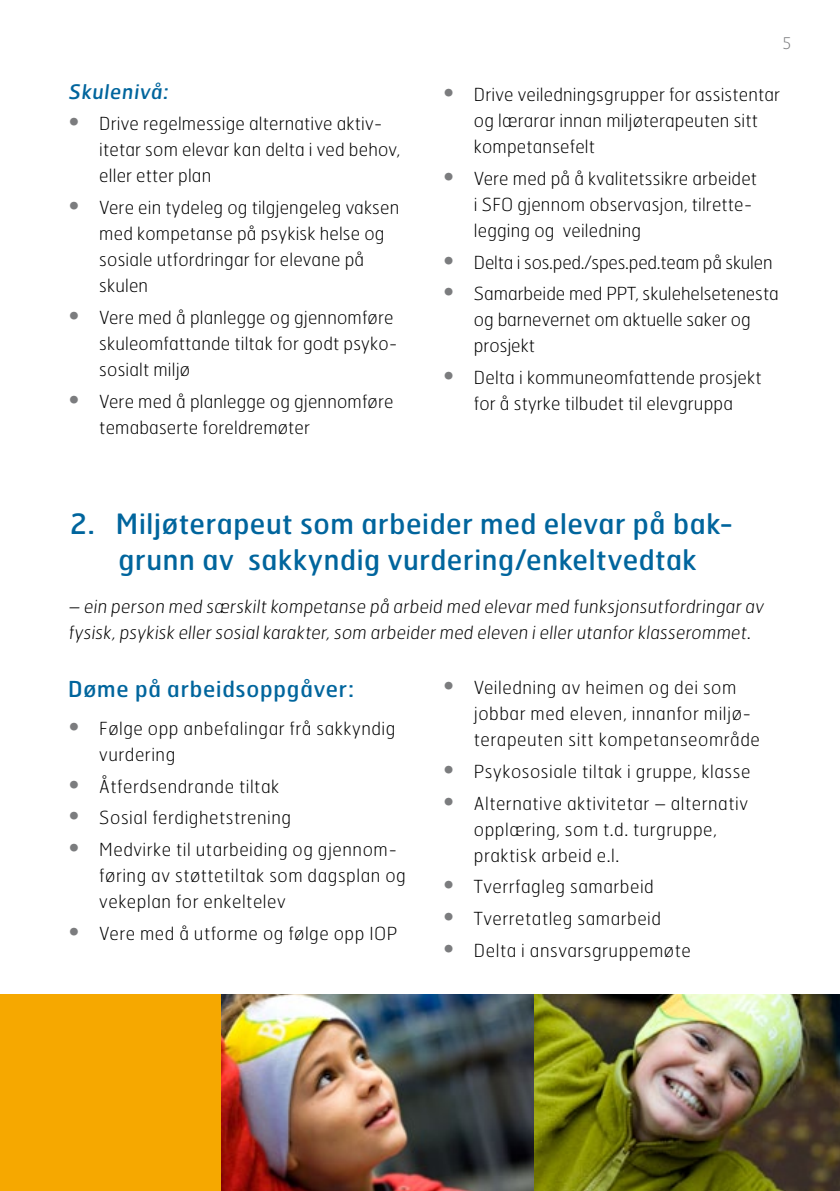
<style>
.page{position:relative;width:840px;height:1191px;background:#fff}
.page>*{position:absolute;margin:0;border:0;box-sizing:border-box;transform-origin:0 0}
.t1{font:28px/36px "Hermes";letter-spacing:.025em;color:#00659d;text-align:center}
.t2{font:22px "Hermes";letter-spacing:.04em;color:#00659d}
.t3{font:20px "Hermes";color:#00659d}
.t4{font:100 18px/26px "Hermes";letter-spacing:.01em;color:#000}
.t5{font:100 18px/26px "Hermes";letter-spacing:.03em;color:#000}
.t6{font:100 18px "Hermes";letter-spacing:-.01em;color:#000}
.t7{font:100 16px "Hermes";color:#7b7c7e}
.s1{font-size:26px;color:#7b7c7e}
</style>
<div class="page">
<div style="left:0;top:994px;width:222px;height:197px;background:#f6a800"></div>
<img style="left:221px;top:994px;width:618px;height:197px">
<p class="t3" style="left:68px;top:79px;width:104px">Skulenivå:</p>
<p class="t4" style="left:99px;top:110px;width:302px;text-indent:-31px"><span class="s1">•</span> Drive regelmessige alternative aktiv&shy;itetar som elevar kan delta i ved behov, eller etter plan</p>
<p class="t4" style="left:99px;top:194px;width:301px;text-indent:-31px"><span class="s1">•</span> Vere ein tydeleg og tilgjengeleg vaksen med kompetanse på psykisk helse og sosiale utfordringar for elevane på skulen</p>
<p class="t4" style="left:99px;top:304px;width:300px;text-indent:-31px"><span class="s1">•</span> Vere med å planlegge og gjennomføre skuleomfattande tiltak for godt psyko&shy;sosialt miljø</p>
<p class="t4" style="left:99px;top:387px;width:295px;text-indent:-31px"><span class="s1">•</span> Vere med å planlegge og gjennomføre temabaserte foreldremøter</p>
<p class="t7" style="left:782px;top:33px;width:10px">5</p>
<p class="t4" style="left:473px;top:81px;width:307px;text-indent:-31px"><span class="s1">•</span> Drive veiledningsgrupper for assistentar og lærarar innan miljøterapeuten sitt kompetansefelt</p>
<p class="t4" style="left:473px;top:165px;width:284px;text-indent:-31px"><span class="s1">•</span> Vere med på å kvalitetssikre arbeidet i SFO gjennom observasjon, tilrette&shy;legging og veiledning</p>
<p class="t6" style="left:442px;top:251px;width:331px"><span class="s1">•</span> Delta i sos.ped./spes.ped.team på skulen</p>
<p class="t4" style="left:473px;top:280px;width:306px;text-indent:-31px"><span class="s1">•</span> Samarbeide med PPT, skulehelsetenesta og barnevernet om aktuelle saker og prosjekt</p>
<p class="t4" style="left:442px;top:364px;width:320px;text-align:center"><span class="s1">•</span> Delta i kommuneomfattende prosjekt for å styrke tilbudet til elevgruppa</p>
<h1 class="t1" style="left:70px;top:504px;width:664px">2. Miljøterapeut som arbeider med elevar på bak&shy;grunn av sakkyndig vurdering/enkeltvedtak</h1>
<p class="t4" style="left:68px;top:592px;width:699px">– ein person med særskilt kompetanse på arbeid med elevar med funksjonsutfordringar av fysisk, psykisk eller sosial karakter, som arbeider med eleven i eller utanfor klasserommet.</p>
<p class="t2" style="left:68px;top:675px;width:287px">Døme på arbeidsoppgåver:</p>
<p class="t5" style="left:99px;top:715px;width:297px;text-indent:-31px"><span class="s1">•</span> Følge opp anbefalingar frå sakkyndig vurdering</p>
<p class="t5" style="left:68px;top:772px;width:212px"><span class="s1">•</span> Åtferdsendrande tiltak</p>
<p class="t5" style="left:68px;top:804px;width:224px"><span class="s1">•</span> Sosial ferdighetstrening</p>
<p class="t5" style="left:99px;top:836px;width:308px;text-indent:-31px"><span class="s1">•</span> Medvirke til utarbeiding og gjennom&shy;føring av støttetiltak som dagsplan og vekeplan for enkeltelev</p>
<p class="t5" style="left:68px;top:919px;width:330px"><span class="s1">•</span> Vere med å utforme og følge opp IOP</p>
<p class="t5" style="left:473px;top:674px;width:287px;text-indent:-31px"><span class="s1">•</span> Veiledning av heimen og dei som jobbar med eleven, innanfor miljø&shy;terapeuten sitt kompetanseområde</p>
<p class="t5" style="left:442px;top:758px;width:309px"><span class="s1">•</span> Psykososiale tiltak i gruppe, klasse</p>
<p class="t5" style="left:473px;top:789px;width:275px;text-indent:-31px"><span class="s1">•</span> Alternative aktivitetar – alternativ opplæring, som t.d. turgruppe, praktisk arbeid e.l.</p>
<p class="t5" style="left:442px;top:873px;width:212px"><span class="s1">•</span> Tverrfagleg samarbeid</p>
<p class="t5" style="left:442px;top:905px;width:220px"><span class="s1">•</span> Tverretatleg samarbeid</p>
<p class="t5" style="left:442px;top:936px;width:249px"><span class="s1">•</span> Delta i ansvarsgruppemøte</p>
</div>
